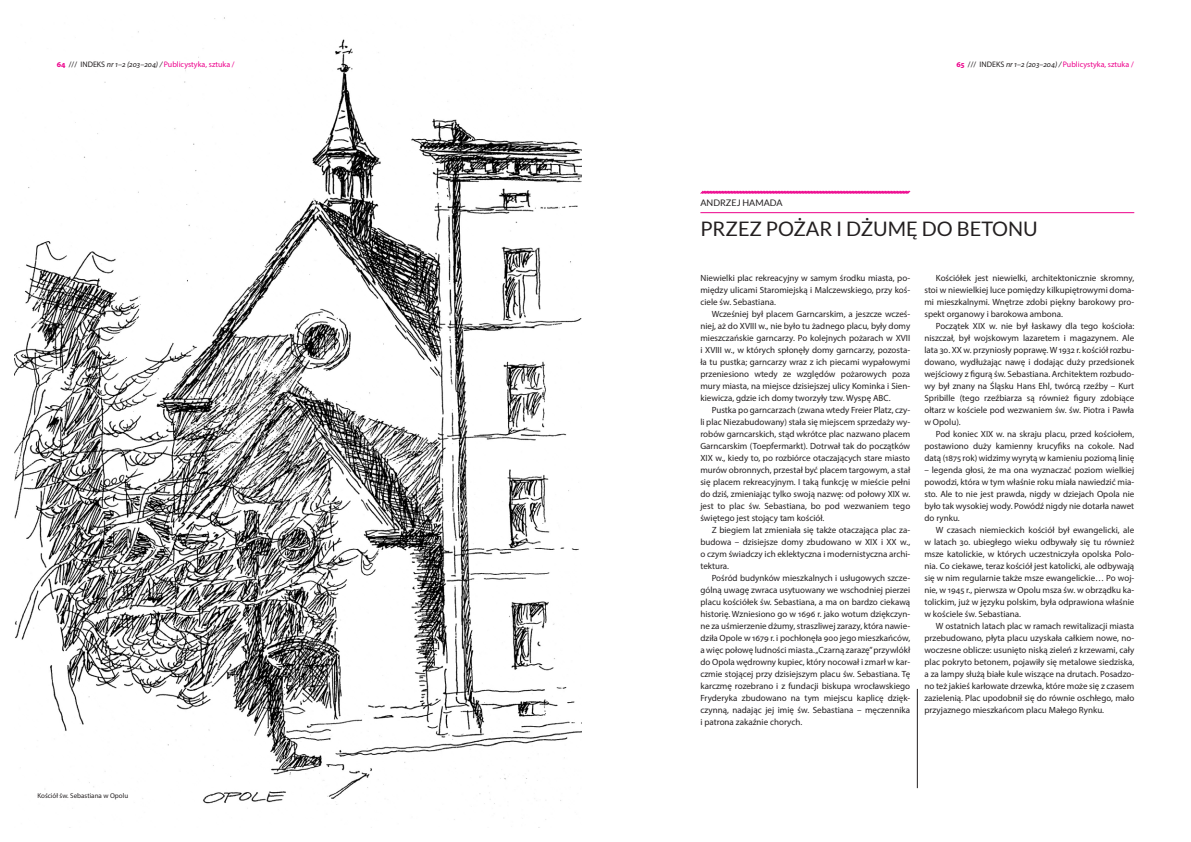
<style>
.page{position:relative;width:1191px;height:842px;background:#fff}
.page>*{position:absolute;margin:0;border:0;box-sizing:border-box;transform-origin:0 0}
.t1{font:20px "Lato";color:#231f20}
.t2{font:9px/12px "Myriad Pro";color:#231f20;text-align:justify}
.t3{font:9px "Lato";color:#231f20}
.t4{font:8px "Myriad Pro";color:#ed028c}
.t5{font:7px "Myriad Pro";color:#231f20}
.s1{font-weight:700}
.s2{color:#231f20}
.s3{font-style:italic;color:#231f20}
</style>
<div class="page">
<hr style="left:917px;top:689px;width:1px;height:99px;background:#231f20">
<img style="left:14px;top:17px;width:567px;height:811px">
<svg style="left:700px;top:190px;width:211px;height:4px"></svg>
<hr style="left:700px;top:212px;width:434px;height:1px;background:#ed028c">
<p class="t4" style="left:57px;top:59px;width:179px"><span class="s1">64</span> <span class="s2">/// INDEKS</span> <span class="s3">nr 1–2 (203–204) /</span> Publicystyka, sztuka /</p>
<p class="t5" style="left:37px;top:791px;width:92px">Kościół św. Sebastiana w Opolu</p>
<p class="t4" style="left:956px;top:59px;width:179px"><span class="s1">65</span> <span class="s2">/// INDEKS</span> <span class="s3">nr 1–2 (203–204) /</span> Publicystyka, sztuka /</p>
<p class="t3" style="left:700px;top:197px;width:84px">ANDRZEJ HAMADA</p>
<h1 class="t1" style="left:700px;top:217px;width:339px">PRZEZ POŻAR I DŻUMĘ DO BETONU</h1>
<p class="t2" style="left:700px;top:272px;width:211px">Niewielki plac rekreacyjny w samym środku miasta, po&shy;między ulicami Staromiejską i Malczewskiego, przy koś&shy;ciele św. Sebastiana.</p>
<p class="t2" style="left:700px;top:308px;width:211px;text-indent:11px">Wcześniej był placem Garncarskim, a jeszcze wcześ&shy;niej, aż do XVIII w., nie było tu żadnego placu, były domy mieszczańskie garncarzy. Po kolejnych pożarach w XVII i XVIII w., w których spłonęły domy garncarzy, pozosta&shy;ła tu pustka; garncarzy wraz z ich piecami wypałowymi przeniesiono wtedy ze względów pożarowych poza mury miasta, na miejsce dzisiejszej ulicy Kominka i Sien&shy;kiewicza, gdzie ich domy tworzyły tzw. Wyspę ABC.</p>
<p class="t2" style="left:700px;top:404px;width:211px;text-indent:11px">Pustka po garncarzach (zwana wtedy Freier Platz, czy&shy;li plac Niezabudowany) stała się miejscem sprzedaży wy&shy;robów garncarskich, stąd wkrótce plac nazwano placem Garncarskim (Toepfermarkt). Dotrwał tak do początków XIX w., kiedy to, po rozbiórce otaczających stare miasto murów obronnych, przestał być placem targowym, a stał się placem rekreacyjnym. I taką funkcję w mieście pełni do dziś, zmieniając tylko swoją nazwę: od połowy XIX w. jest to plac św. Sebastiana, bo pod wezwaniem tego świętego jest stojący tam kościół.</p>
<p class="t2" style="left:700px;top:524px;width:211px;text-indent:11px">Z biegiem lat zmieniała się także otaczająca plac za&shy;budowa – dzisiejsze domy zbudowano w XIX i XX w., o czym świadczy ich eklektyczna i modernistyczna archi&shy;tektura.</p>
<p class="t2" style="left:700px;top:572px;width:211px;text-indent:11px">Pośród budynków mieszkalnych i usługowych szcze&shy;gólną uwagę zwraca usytuowany we wschodniej pierzei placu kościółek św. Sebastiana, a ma on bardzo ciekawą historię. Wzniesiono go w 1696 r. jako wotum dziękczyn&shy;ne za uśmierzenie dżumy, straszliwej zarazy, która nawie&shy;dziła Opole w 1679 r. i pochłonęła 900 jego mieszkańców, a więc połowę ludności miasta. „Czarną zarazę” przywlókł do Opola wędrowny kupiec, który nocował i zmarł w kar&shy;czmie stojącej przy dzisiejszym placu św. Sebastiana. Tę karczmę rozebrano i z fundacji biskupa wrocławskiego Fryderyka zbudowano na tym miejscu kaplicę dzięk&shy;czynną, nadając jej imię św. Sebastiana – męczennika i patrona zakaźnie chorych.</p>
<p class="t2" style="left:924px;top:272px;width:211px;text-indent:11px">Kościółek jest niewielki, architektonicznie skromny, stoi w niewielkiej luce pomiędzy kilkupiętrowymi doma&shy;mi mieszkalnymi. Wnętrze zdobi piękny barokowy pro&shy;spekt organowy i barokowa ambona.</p>
<p class="t2" style="left:924px;top:320px;width:211px;text-indent:11px">Początek XIX w. nie był łaskawy dla tego kościoła: niszczał, był wojskowym lazaretem i magazynem. Ale lata 30. XX w. przyniosły poprawę. W 1932 r. kościół rozbu&shy;dowano, wydłużając nawę i dodając duży przedsionek wejściowy z figurą św. Sebastiana. Architektem rozbudo&shy;wy był znany na Śląsku Hans Ehl, twórcą rzeźby – Kurt Spribille (tego rzeźbiarza są również figury zdobiące ołtarz w kościele pod wezwaniem św. św. Piotra i Pawła w Opolu).</p>
<p class="t2" style="left:924px;top:428px;width:211px;text-indent:11px">Pod koniec XIX w. na skraju placu, przed kościołem, postawiono duży kamienny krucyfiks na cokole. Nad datą (1875 rok) widzimy wyrytą w kamieniu poziomą linię</p>
<p class="t2" style="left:924px;top:464px;width:211px">– legenda głosi, że ma ona wyznaczać poziom wielkiej powodzi, która w tym właśnie roku miała nawiedzić mia&shy;sto. Ale to nie jest prawda, nigdy w dziejach Opola nie było tak wysokiej wody. Powódź nigdy nie dotarła nawet do rynku.</p>
<p class="t2" style="left:924px;top:524px;width:211px;text-indent:11px">W czasach niemieckich kościół był ewangelicki, ale w latach 30. ubiegłego wieku odbywały się tu również msze katolickie, w których uczestniczyła opolska Polo&shy;nia. Co ciekawe, teraz kościół jest katolicki, ale odbywają się w nim regularnie także msze ewangelickie… Po woj&shy;nie, w 1945 r., pierwsza w Opolu msza św. w obrządku ka&shy;tolickim, już w języku polskim, była odprawiona właśnie w kościele św. Sebastiana.</p>
<p class="t2" style="left:924px;top:620px;width:211px;text-indent:11px">W ostatnich latach plac w ramach rewitalizacji miasta przebudowano, płyta placu uzyskała całkiem nowe, no&shy;woczesne oblicze: usunięto niską zieleń z krzewami, cały plac pokryto betonem, pojawiły się metalowe siedziska, a za lampy służą białe kule wiszące na drutach. Posadzo&shy;no też jakieś karłowate drzewka, które może się z czasem zazielenią. Plac upodobnił się do równie oschłego, mało przyjaznego mieszkańcom placu Małego Rynku.</p>
</div>
